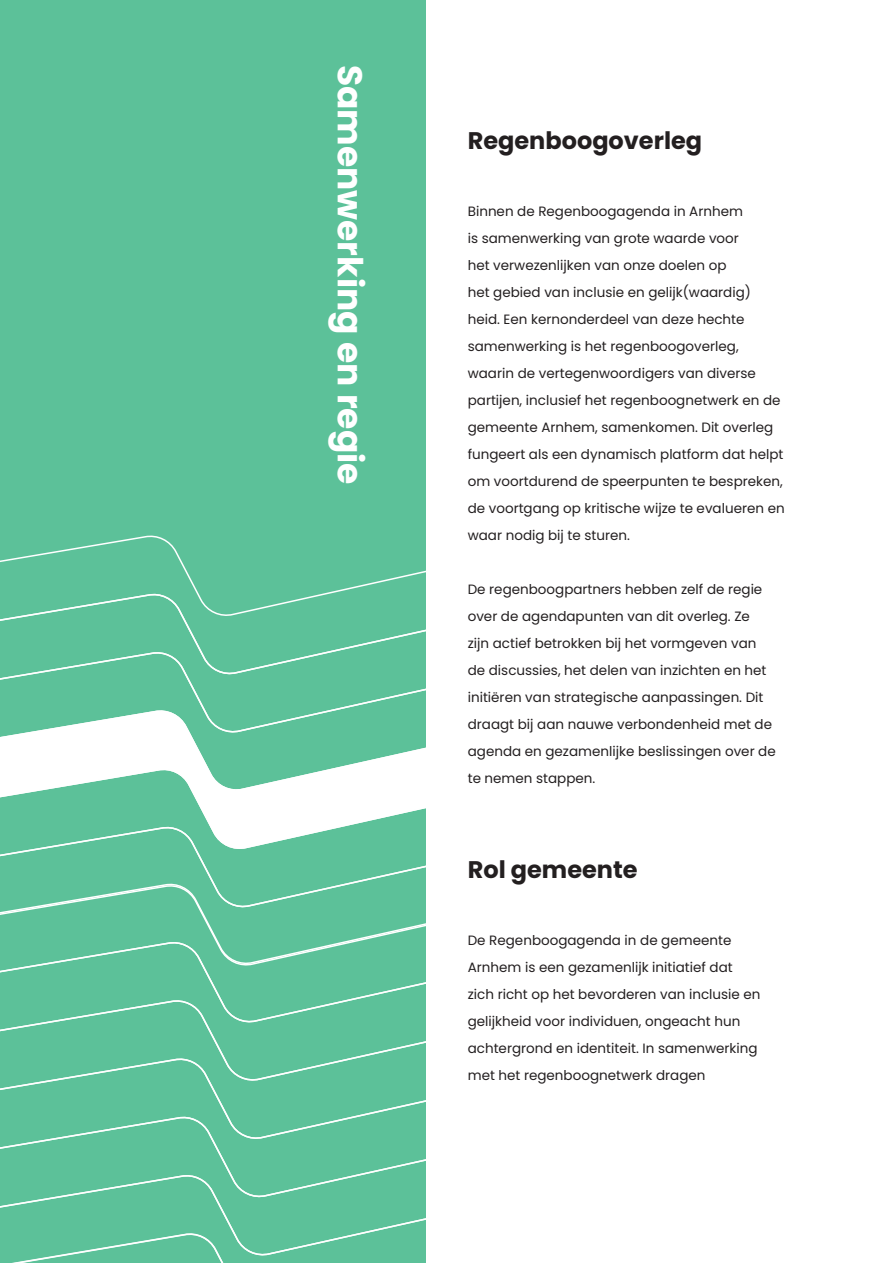
<style>
.page{position:relative;width:893px;height:1263px;background:#fff}
.page>*{position:absolute;margin:0;border:0;box-sizing:border-box;transform-origin:0 0}
.t1{font:700 34.5px "Poppins";color:#fff}
.Kop_1{font:700 24px "Poppins";color:#231f20}
.Broodtekst{font:13.5px/27px "Poppins";color:#231f20}
</style>
<div class="page">
<div style="left:0;top:0;width:425px;height:1263px;background:#5cc199"></div>
<svg style="left:93px;top:984px;width:333px;height:30px"></svg>
<svg style="left:0;top:1014px;width:426px;height:79px"></svg>
<svg style="left:0;top:1093px;width:426px;height:58px"></svg>
<svg style="left:0;top:1151px;width:426px;height:59px"></svg>
<svg style="left:0;top:512px;width:426px;height:58px"></svg>
<svg style="left:0;top:570px;width:426px;height:58px"></svg>
<svg style="left:73px;top:628px;width:353px;height:38px"></svg>
<svg style="left:0;top:666px;width:426px;height:79px"></svg>
<svg style="left:0;top:745px;width:426px;height:58px"></svg>
<svg style="left:0;top:803px;width:426px;height:181px"></svg>
<svg style="left:12px;top:1210px;width:414px;height:53px"></svg>
<p class="t1" style="left:370px;top:65px;width:421px;rotate:90deg">Samenwerking en regie</p>
<p class="Kop_1" style="left:468px;top:126px;width:236px">Regenboogoverleg</p>
<p class="Broodtekst" style="left:468px;top:198px;width:318px">Binnen de Regenboogagenda in Arnhem<br>is samenwerking van grote waarde voor<br>het verwezenlijken van onze doelen op<br>het gebied van inclusie en gelijk(waardig) heid. Een kernonderdeel van deze hechte samenwerking is het regenboogoverleg, waarin de vertegenwoordigers van diverse partijen, inclusief het regenboognetwerk en de gemeente Arnhem, samenkomen. Dit overleg fungeert als een dynamisch platform dat helpt om voortdurend de speerpunten te bespreken, de voortgang op kritische wijze te evalueren en waar nodig bij te sturen.</p>
<p class="Broodtekst" style="left:468px;top:576px;width:310px">De regenboogpartners hebben zelf de regie over de agendapunten van dit overleg. Ze<br>zijn actief betrokken bij het vormgeven van de discussies, het delen van inzichten en het initiëren van strategische aanpassingen. Dit draagt bij aan nauwe verbondenheid met de agenda en gezamenlijke beslissingen over de te nemen stappen.</p>
<p class="Kop_1" style="left:468px;top:855px;width:171px">Rol gemeente</p>
<p class="Broodtekst" style="left:468px;top:927px;width:294px">De Regenboogagenda in de gemeente Arnhem is een gezamenlijk initiatief dat zich richt op het bevorderen van inclusie en gelijkheid voor individuen, ongeacht hun achtergrond en identiteit. In samenwerking met het regenboognetwerk dragen</p>
</div>
